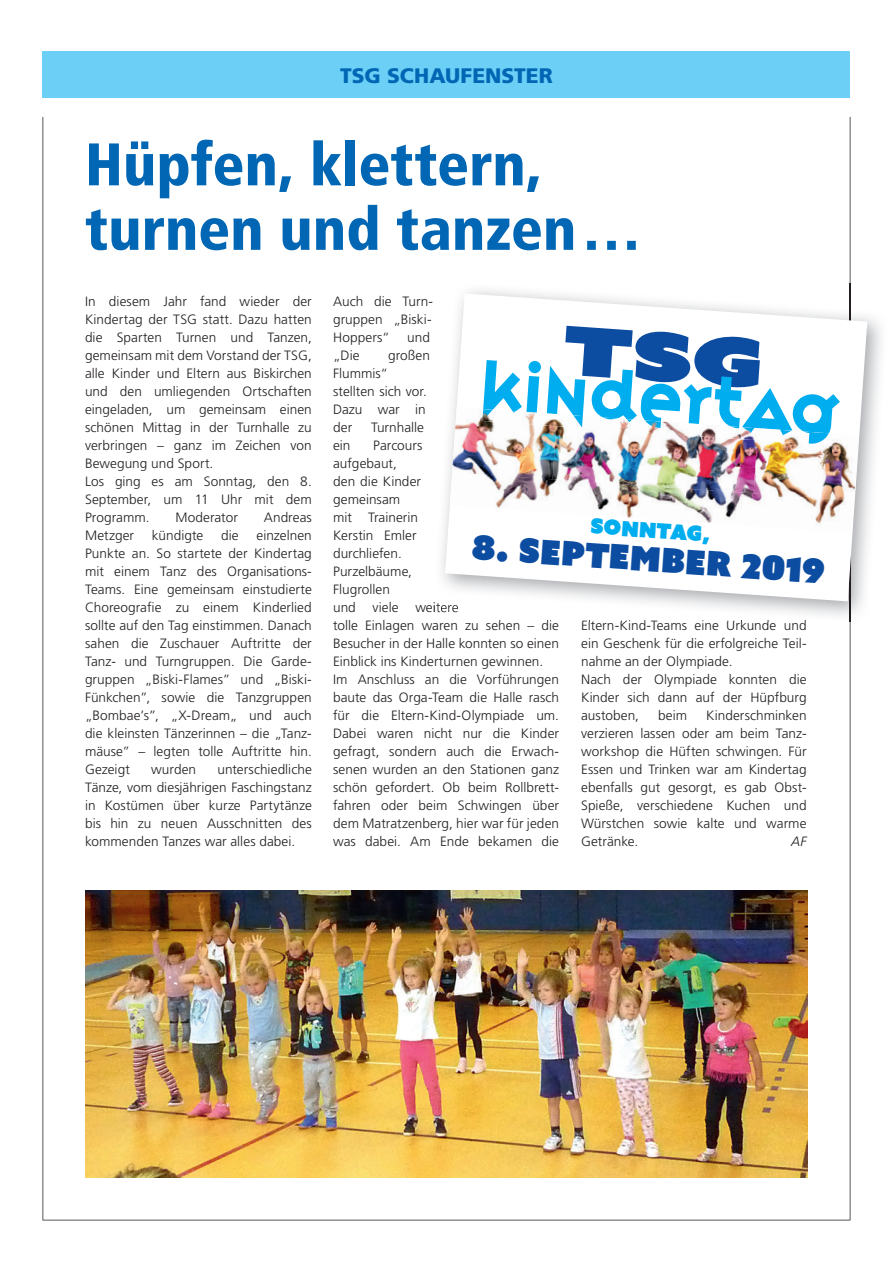
<style>
.page{position:relative;width:893px;height:1263px;background:#fff}
.page>*{position:absolute;margin:0;border:0;box-sizing:border-box;transform-origin:0 0}
.t1{font:61.8px "Variex OT";color:#00aeef}
.t2{font:900 condensed 60px/64.5px "Frutiger LT";color:#0166b3}
.t3{font:33.75px "Azo Sans Uber";color:#0d4da1}
.t4{font:900 21px "Frutiger LT";letter-spacing:.005em;color:#0166b3}
.t5{font:20.85px "Azo Sans Uber";color:#00aeef}
.t6{font:300 13.5px/18px "Frutiger LT";letter-spacing:.005em;color:#231f20}
.t7{font:italic 300 13.5px "Frutiger LT";color:#231f20}
</style>
<div class="page">
<div style="left:43px;top:51px;width:807px;height:47px;background:#6bcff6"></div>
<img style="left:438px;top:283px;width:443px;height:339px">
<img style="left:850px;top:283px;width:1px;height:339px">
<img style="left:436px;top:602px;width:23px;height:10px">
<img style="left:438px;top:620px;width:121px;height:2px">
<img style="left:582px;top:620px;width:225px;height:2px">
<svg style="left:445px;top:293px;width:422px;height:308px"></svg>
<img style="left:452px;top:407px;width:104px;height:65px">
<img style="left:552px;top:446px;width:101px;height:26px">
<img style="left:653px;top:446px;width:100px;height:43px">
<img style="left:753px;top:434px;width:105px;height:67px">
<img style="left:450px;top:472px;width:237px;height:49px">
<img style="left:684px;top:489px;width:170px;height:44px">
<img style="left:482px;top:409px;width:356px;height:37px">
<img style="left:85px;top:891px;width:723px;height:287px">
<svg style="left:563px;top:326px;width:198px;height:63px"></svg>
<h3 class="t4" style="left:340px;top:63px;width:214px">TSG SCHAUFENSTER</h3>
<h2 class="t2" style="left:85px;top:132px;width:558px">Hüpfen, klettern, turnen und tanzen…</h2>
<p class="t6" style="left:85px;top:293px;width:228px">In diesem Jahr fand wieder der<br>Kindertag der TSG statt. Dazu hatten die Sparten Turnen und Tanzen, gemeinsam mit dem Vorstand der TSG, alle Kinder und Eltern aus Biskirchen und den umliegenden Ortschaften eingeladen, um gemeinsam einen schönen Mittag in der Turnhalle zu verbringen – ganz im Zeichen von<br>Bewegung und Sport.<br>Los ging es am Sonntag, den 8.<br>September, um 11 Uhr mit dem<br>Programm.</p>
<p class="t6" style="left:175px;top:508px;width:64px">Moderator</p>
<p class="t6" style="left:264px;top:508px;width:49px">Andreas</p>
<p class="t6" style="left:85px;top:526px;width:228px;text-align:justify;text-indent:171px">einzelnen Punkte an. So startete der Kindertag mit einem Tanz des Organisations-Teams. Eine gemeinsam einstudierte Choreografie zu einem Kinderlied sollte auf den Tag einstimmen. Danach sahen die Zuschauer Auftritte der Tanz- und Turngruppen. Die Garde&shy;gruppen „Biski-Flames” und „Biski-Fünkchen”, sowie die Tanzgruppen „Bombae’s”, „X-Dream„ und auch die kleinsten Tänzerinnen – die „Tanz&shy;mäuse” – legten tolle Auftritte hin.<br>Gezeigt</p>
<p class="t6" style="left:85px;top:526px;width:51px">Metzger</p>
<p class="t6" style="left:152px;top:526px;width:53px">kündigte</p>
<p class="t6" style="left:221px;top:526px;width:19px">die</p>
<p class="t6" style="left:85px;top:760px;width:228px;text-align:justify;text-indent:132px">unterschiedliche Tänze, vom diesjährigen Faschingstanz in Kostümen über kurze Partytänze bis hin zu neuen Ausschnitten des kommenden Tanzes war alles dabei.</p>
<p class="t6" style="left:151px;top:760px;width:46px">wurden</p>
<p class="t6" style="left:333px;top:292px;width:101px;text-align:justify">Auch die Turn&shy;gruppen „Biski-Hoppers“</p>
<p class="t6" style="left:407px;top:328px;width:24px">und</p>
<p class="t6" style="left:333px;top:346px;width:28px">„Die</p>
<p class="t6" style="left:388px;top:346px;width:43px">großen</p>
<p class="t6" style="left:333px;top:364px;width:95px">Flummis“ stellten sich vor.<br>Dazu war in der</p>
<h1 class="t1" style="left:482px;top:356px;width:361px;rotate:4deg">KINDERTAG</h1>
<p class="t6" style="left:371px;top:418px;width:55px">Turnhalle</p>
<p class="t6" style="left:333px;top:436px;width:19px">ein</p>
<p class="t6" style="left:333px;top:436px;width:227px;text-indent:40px">Parcours<br>aufgebaut,<br>den die Kinder<br>gemeinsam<br>mit Trainerin<br>Kerstin Emler<br>durchliefen.<br>Purzelbäume,<br>Flugrollen<br>und viele weitere<br>tolle Einlagen waren zu sehen – die<br>Besucher in der Halle konnten so einen<br>Einblick ins Kinderturnen gewinnen.<br>Im Anschluss an die Vorführungen baute das Orga-Team die Halle rasch für die Eltern-Kind-Olympiade um.<br>Dabei waren nicht nur die Kinder gefragt, sondern auch die Erwach&shy;senen wurden an den Stationen ganz schön gefordert. Ob beim Rollbrett&shy;fahren oder beim Schwingen über dem Matratzenberg, hier war für jeden was dabei. Am Ende bekamen die</p>
<h3 class="t5" style="left:591px;top:512px;width:121px;rotate:4deg">SONNTAG,</h3>
<h3 class="t3" style="left:474px;top:524px;width:355px;rotate:4deg">8. SEPTEMBER 2019</h3>
<p class="t6" style="left:581px;top:616px;width:227px">Eltern-Kind-Teams eine Urkunde und ein Geschenk für die erfolgreiche Teil&shy;nahme an der Olympiade.<br>Nach der Olympiade konnten die<br>Kinder sich dann auf der Hüpfburg austoben,</p>
<p class="t6" style="left:581px;top:706px;width:227px;text-align:justify;text-indent:125px">Kinderschminken verzieren lassen oder am beim Tanz&shy;workshop die Hüften schwingen. Für Essen und Trinken war am Kindertag ebenfalls gut gesorgt, es gab Obst-Spieße, verschiedene Kuchen und Würstchen sowie kalte und warme Getränke.</p>
<p class="t6" style="left:658px;top:706px;width:30px">beim</p>
<p class="t7" style="left:791px;top:833px;width:17px">AF</p>
</div>
